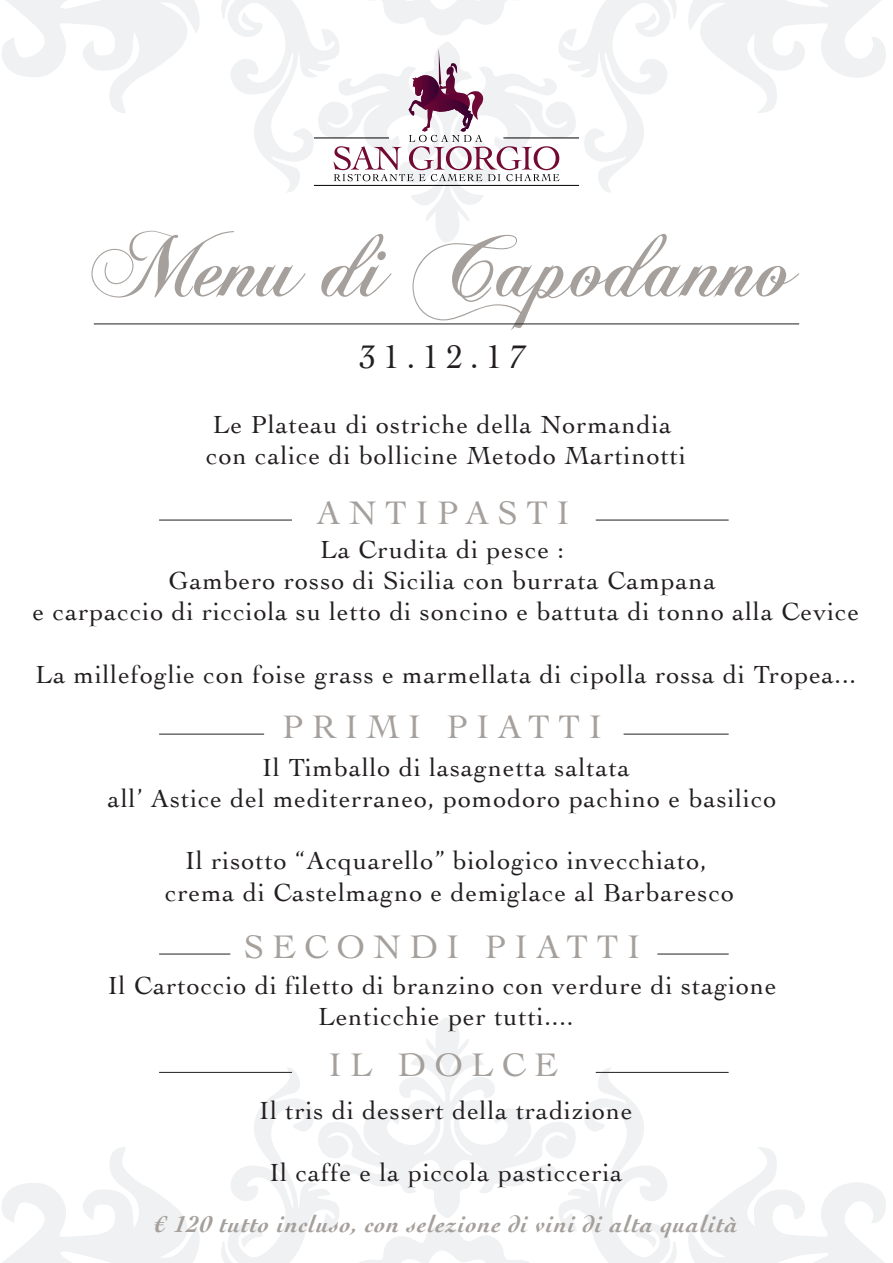
<style>
.page{position:relative;width:893px;height:1263px;background:#fff}
.page>*{position:absolute;margin:0;border:0;box-sizing:border-box;transform-origin:0 0}
.t1{font:97.35px "Chopin Script";letter-spacing:-.02em;color:#a5a09c}
.t2{font:34.2px "Cochin";letter-spacing:.245em;color:#a5a09c}
.t3{font:34.2px "Cochin";color:#231f20}
.t4{font:25.95px/31.2px "Cochin";letter-spacing:.04em;color:#231f20;text-align:center}
.t5{font:italic 700 24px "Cochin";letter-spacing:.04em;color:#a5a09c}
</style>
<div class="page">
<svg style="left:411px;top:193px;width:73px;height:49px"></svg>
<svg style="left:2px;top:0;width:197px;height:113px"></svg>
<svg style="left:688px;top:0;width:198px;height:113px"></svg>
<svg style="left:341px;top:1018px;width:216px;height:200px"></svg>
<svg style="left:2px;top:1147px;width:197px;height:116px"></svg>
<svg style="left:688px;top:1147px;width:198px;height:116px"></svg>
<svg style="left:221px;top:1068px;width:120px;height:195px"></svg>
<svg style="left:557px;top:1068px;width:120px;height:195px"></svg>
<svg style="left:360px;top:1225px;width:169px;height:38px"></svg>
<svg style="left:221px;top:0;width:456px;height:193px"></svg>
<hr style="left:314px;top:138px;width:75px;height:1px;background:#000001">
<hr style="left:314px;top:185px;width:265px;height:1px;background:#000001">
<hr style="left:503px;top:138px;width:76px;height:1px;background:#000001">
<hr style="left:94px;top:324px;width:705px;height:1px;background:#231f20">
<hr style="left:596px;top:520px;width:133px;height:1px;background:#231f20">
<hr style="left:596px;top:1072px;width:133px;height:1px;background:#231f20">
<hr style="left:624px;top:734px;width:105px;height:1px;background:#231f20">
<hr style="left:657px;top:954px;width:72px;height:1px;background:#231f20">
<hr style="left:159px;top:520px;width:133px;height:1px;background:#231f20">
<hr style="left:159px;top:1072px;width:133px;height:1px;background:#231f20">
<hr style="left:159px;top:734px;width:105px;height:1px;background:#231f20">
<hr style="left:159px;top:954px;width:71px;height:1px;background:#231f20">
<h1 class="t1" style="left:92px;top:205px;width:707px">Menu di Capodanno</h1>
<h2 class="t3" style="left:359px;top:337px;width:169px">31.12.17</h2>
<p class="t4" style="left:206px;top:409px;width:481px;text-align:left">Le Plateau di ostriche della Normandia con calice di bollicine Metodo Martinotti</p>
<h2 class="t2" style="left:316px;top:493px;width:255px">ANTIPASTI</h2>
<p class="t4" style="left:33px;top:534px;width:828px">La Crudita di pesce :<br>Gambero rosso di Sicilia con burrata Campana<br>e carpaccio di ricciola su letto di soncino e battuta di tonno alla Cevice</p>
<p class="t4" style="left:36px;top:658px;width:822px">La millefoglie con foise grass e marmellata di cipolla rossa di Tropea...</p>
<h2 class="t2" style="left:282px;top:707px;width:321px">PRIMI PIATTI</h2>
<p class="t4" style="left:108px;top:752px;width:670px">Il Timballo di lasagnetta saltata<br>all’ Astice del mediterraneo, pomodoro pachino e basilico</p>
<p class="t4" style="left:165px;top:845px;width:570px">Il risotto “Acquarello” biologico invecchiato, crema di Castelmagno e demiglace al Barbaresco</p>
<h2 class="t2" style="left:244px;top:927px;width:398px">SECONDI PIATTI</h2>
<p class="t4" style="left:108px;top:970px;width:670px">Il Cartoccio di filetto di branzino con verdure di stagione<br>Lenticchie per tutti....</p>
<h2 class="t2" style="left:329px;top:1046px;width:230px">IL DOLCE</h2>
<p class="t4" style="left:259px;top:1095px;width:375px">Il tris di dessert della tradizione</p>
<p class="t4" style="left:269px;top:1157px;width:355px">Il caffe e la piccola pasticceria</p>
<p class="t5" style="left:154px;top:1210px;width:585px">€ 120 tutto incluso, con selezione di vini di alta qualità</p>
</div>
